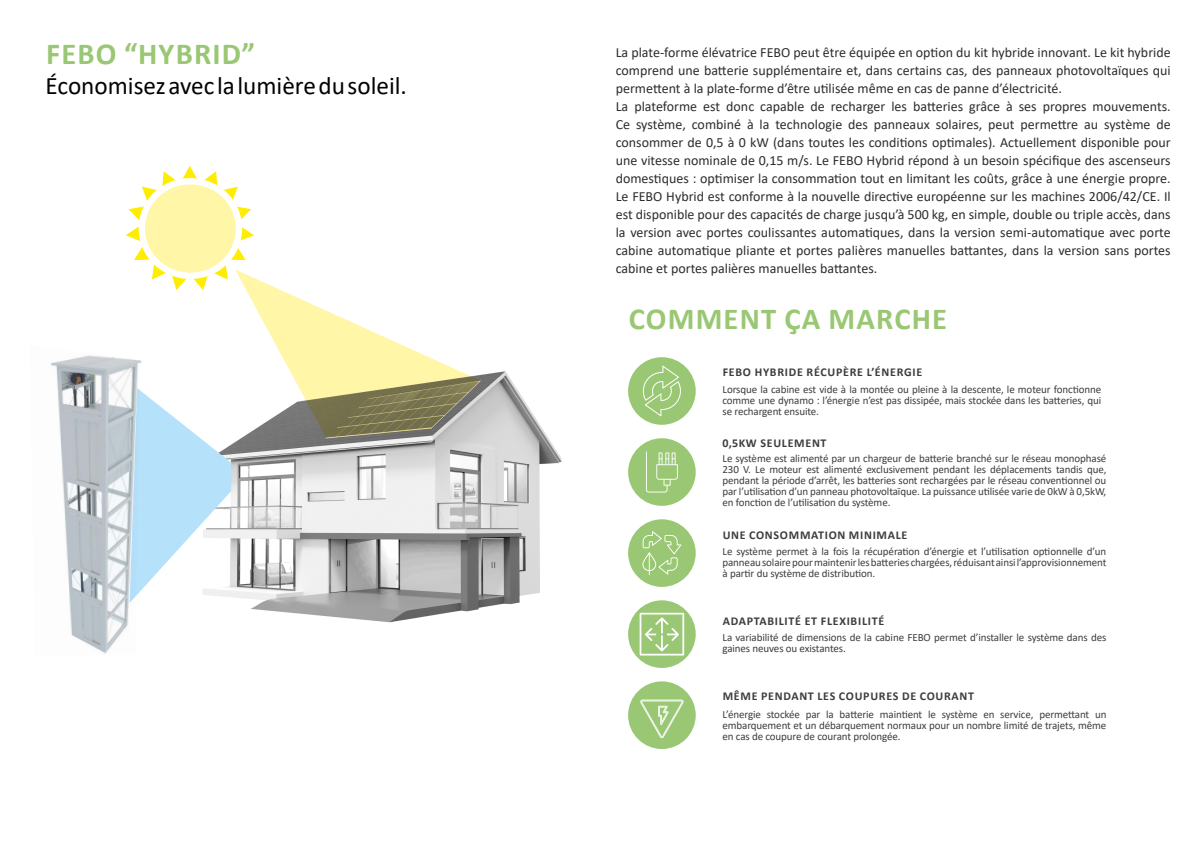
<style>
.page{position:relative;width:1191px;height:842px;background:#fff}
.page>*{position:absolute;margin:0;border:0;box-sizing:border-box;transform-origin:0 0}
.t1{font:700 30.6px "Calibri";letter-spacing:.04em;color:#99c773}
.t2{font:25.2px "Calibri";color:#020304}
.t3{font:14px/18px "Calibri";color:#2e2d2c;text-align:justify}
.t4{font:700 12px "Calibri";letter-spacing:.06em;color:#3d3d3c}
.t5{font:11px/11px "Calibri";letter-spacing:-.01em;color:#3d3d3c;text-align:justify}
</style>
<div class="page">
<img style="left:231px;top:371px;width:331px;height:252px">
<svg style="left:143px;top:393px;width:88px;height:204px"></svg>
<svg style="left:126px;top:166px;width:128px;height:124px"></svg>
<div style="left:142px;top:181px;width:97px;height:95px;background:#fff6a8;border-radius:50%"></div>
<div style="left:139px;top:178px;width:103px;height:101px;border:6px solid #fff;border-radius:50%"></div>
<svg style="left:235px;top:269px;width:246px;height:169px"></svg>
<img style="left:50px;top:355px;width:93px;height:299px">
<div style="left:628px;top:519px;width:67px;height:68px;background:#99c773;border-radius:50%"></div>
<svg style="left:642px;top:531px;width:39px;height:44px"></svg>
<div style="left:628px;top:600px;width:67px;height:68px;background:#99c773;border-radius:50%"></div>
<svg style="left:639px;top:613px;width:45px;height:42px"></svg>
<div style="left:628px;top:681px;width:67px;height:68px;background:#99c773;border-radius:50%"></div>
<svg style="left:640px;top:699px;width:43px;height:39px"></svg>
<div style="left:628px;top:438px;width:67px;height:68px;background:#99c773;border-radius:50%"></div>
<svg style="left:646px;top:452px;width:32px;height:40px"></svg>
<div style="left:628px;top:357px;width:67px;height:68px;background:#99c773;border-radius:50%"></div>
<svg style="left:643px;top:366px;width:38px;height:50px"></svg>
<p class="t1" style="left:46px;top:32px;width:210px">FEBO “HYBRID”</p>
<p class="t2" style="left:46px;top:68px;width:363px">Économisez avec la lumière du soleil.</p>
<p class="t3" style="left:616px;top:43px;width:556px">La plate-forme élévatrice FEBO peut être équipée en option du kit hybride innovant. Le kit hybride comprend une batterie supplémentaire et, dans certains cas, des panneaux photovoltaïques qui permettent à la plate-forme d’être utilisée même en cas de panne d’électricité.</p>
<p class="t3" style="left:616px;top:97px;width:556px">La plateforme est donc capable de recharger les batteries grâce à ses propres mouvements.<br>Ce système, combiné à la technologie des panneaux solaires, peut permettre au système de consommer de 0,5 à 0 kW (dans toutes les conditions optimales). Actuellement disponible pour une vitesse nominale de 0,15 m/s. Le FEBO Hybrid répond à un besoin spécifique des ascenseurs domestiques : optimiser la consommation tout en limitant les coûts, grâce à une énergie propre.<br>Le FEBO Hybrid est conforme à la nouvelle directive européenne sur les machines 2006/42/CE. Il est disponible pour des capacités de charge jusqu’à 500 kg, en simple, double ou triple accès, dans la version avec portes coulissantes automatiques, dans la version semi-automatique avec porte cabine automatique pliante et portes palières manuelles battantes, dans la version sans portes cabine et portes palières manuelles battantes.</p>
<p class="t1" style="left:628px;top:297px;width:320px">COMMENT ÇA MARCHE</p>
<p class="t4" style="left:722px;top:364px;width:201px">FEBO HYBRIDE RÉCUPÈRE L’ÉNERGIE</p>
<p class="t5" style="left:722px;top:383px;width:380px">Lorsque la cabine est vide à la montée ou pleine à la descente, le moteur fonctionne comme une dynamo : l’énergie n’est pas dissipée, mais stockée dans les batteries, qui se rechargent ensuite.</p>
<p class="t4" style="left:722px;top:435px;width:106px">0,5KW SEULEMENT</p>
<p class="t5" style="left:722px;top:453px;width:385px">Le système est alimenté par un chargeur de batterie branché sur le réseau monophasé 230 V. Le moteur est alimenté exclusivement pendant les déplacements tandis que, pendant la période d’arrêt, les batteries sont rechargées par le réseau conventionnel ou par l’utilisation d’un panneau photovoltaïque. La puissance utilisée varie de 0kW à 0,5kW, en fonction de l’utilisation du système.</p>
<p class="t4" style="left:722px;top:526px;width:186px">UNE CONSOMMATION MINIMALE</p>
<p class="t5" style="left:722px;top:545px;width:385px">Le système permet à la fois la récupération d’énergie et l’utilisation optionnelle d’un panneau solaire pour maintenir les batteries chargées, réduisant ainsi l’approvisionnement à partir du système de distribution.</p>
<p class="t4" style="left:722px;top:613px;width:163px">ADAPTABILITÉ ET FLEXIBILITÉ</p>
<p class="t5" style="left:722px;top:632px;width:385px">La variabilité de dimensions de la cabine FEBO permet d’installer le système dans des gaines neuves ou existantes.</p>
<p class="t4" style="left:722px;top:687px;width:253px">MÊME PENDANT LES COUPURES DE COURANT</p>
<p class="t5" style="left:722px;top:708px;width:385px">L’énergie stockée par la batterie maintient le système en service, permettant un embarquement et un débarquement normaux pour un nombre limité de trajets, même en cas de coupure de courant prolongée.</p>
</div>
